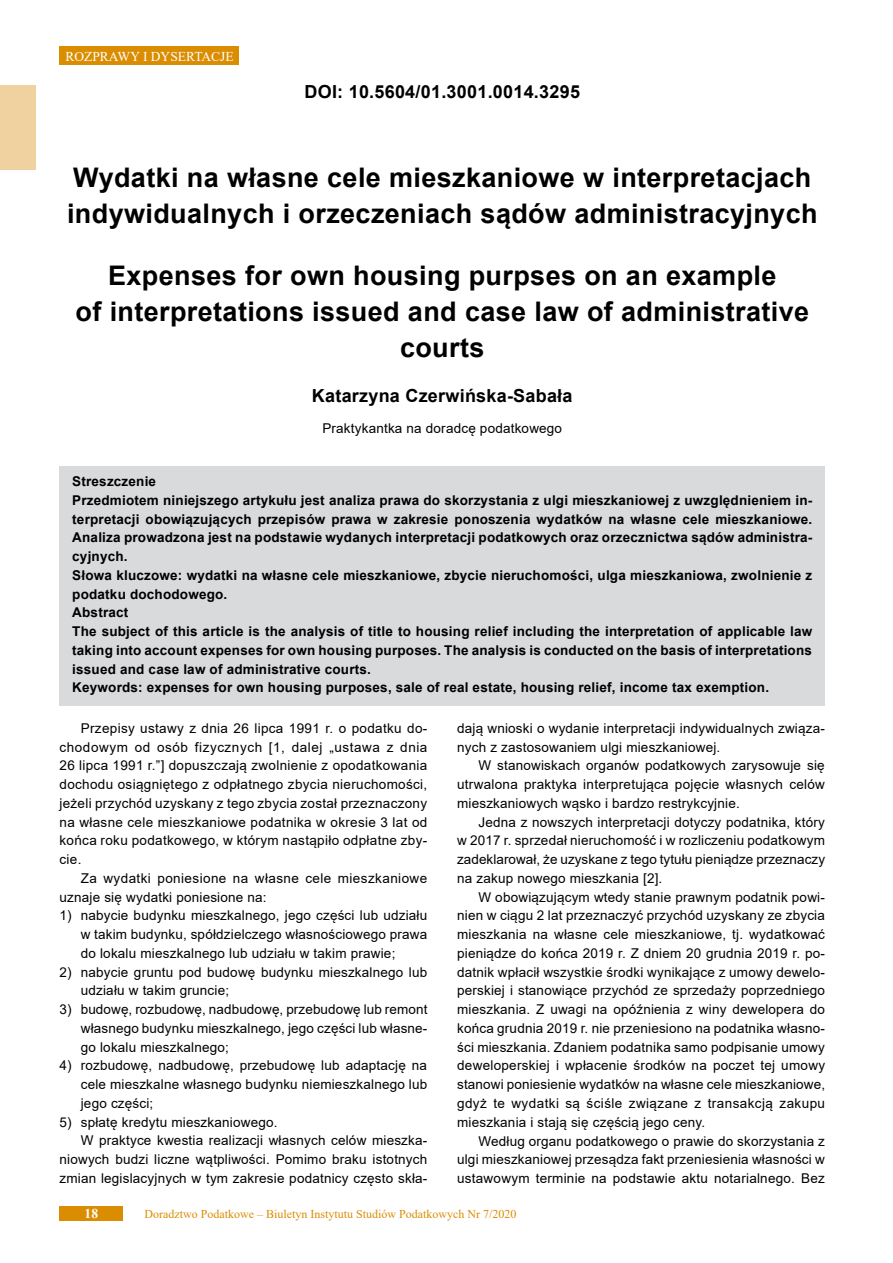
<style>
.page{position:relative;width:893px;height:1263px;background:#fff}
.page>*{position:absolute;margin:0;border:0;box-sizing:border-box;transform-origin:0 0}
.t1{font:700 27px/36px "Arial";letter-spacing:.015em;color:#000}
.t2{font:700 18px "Arial";letter-spacing:.015em;color:#000}
.t3{font:13.5px/18.8px "Arial";letter-spacing:.015em;color:#000;text-align:justify}
.t4{font:700 13.5px/18.8px "Arial";letter-spacing:.015em;color:#000}
.t5{font:13.5px "Times New Roman";color:#fff}
.t6{font:700 13.5px "Times New Roman";color:#fff}
.t7{font:12px "Times New Roman";color:#da8d00}
</style>
<div class="page">
<div style="left:60px;top:1205px;width:63px;height:15px;background:#da8d00"></div>
<div style="left:60px;top:46px;width:179px;height:19px;background:#da8d00"></div>
<div style="left:0;top:85px;width:36px;height:85px;background:#efd2a0"></div>
<div style="left:60px;top:466px;width:765px;height:34px;background:#d8dadb"></div>
<div style="left:60px;top:484px;width:765px;height:91px;background:#d8dadb"></div>
<div style="left:60px;top:559px;width:765px;height:53px;background:#d8dadb"></div>
<div style="left:60px;top:597px;width:765px;height:34px;background:#d8dadb"></div>
<div style="left:60px;top:616px;width:765px;height:71px;background:#d8dadb"></div>
<div style="left:60px;top:672px;width:765px;height:34px;background:#d8dadb"></div>
<p class="t5" style="left:65px;top:47px;width:170px">ROZPRAWY I DYSERTACJE</p>
<h2 class="t2" style="left:304px;top:79px;width:277px">DOI: 10.5604/01.3001.0014.3295</h2>
<h1 class="t1" style="left:67px;top:160px;width:752px">Wydatki na własne cele mieszkaniowe w interpretacjach indywidualnych i orzeczeniach sądów administracyjnych</h1>
<h1 class="t1" style="left:76px;top:258px;width:735px;text-align:center">Expenses for own housing purpses on an example<br>of interpretations issued and case law of administrative courts</h1>
<h2 class="t2" style="left:312px;top:383px;width:262px">Katarzyna Czerwińska-Sabała</h2>
<p class="t3" style="left:322px;top:419px;width:241px">Praktykantka na doradcę podatkowego</p>
<p class="t4" style="left:72px;top:472px;width:742px">Streszczenie<br>Przedmiotem niniejszego artykułu jest analiza prawa do skorzystania z ulgi mieszkaniowej z uwzględnieniem in&shy;terpretacji obowiązujących przepisów prawa w zakresie ponoszenia wydatków na własne cele mieszkaniowe.<br>Analiza prowadzona jest na podstawie wydanych interpretacji podatkowych oraz orzecznictwa sądów administra&shy;cyjnych.<br>Słowa kluczowe: wydatki na własne cele mieszkaniowe, zbycie nieruchomości, ulga mieszkaniowa, zwolnienie z podatku dochodowego.<br>Abstract<br>The subject of this article is the analysis of title to housing relief including the interpretation of applicable law taking into account expenses for own housing purposes. The analysis is conducted on the basis of interpretations issued and case law of administrative courts.<br>Keywords: expenses for own housing purposes, sale of real estate, housing relief, income tax exemption.</p>
<p class="t3" style="left:60px;top:719px;width:369px;text-indent:21px">Przepisy ustawy z dnia 26 lipca 1991 r. o podatku do&shy;chodowym od osób fizycznych [1, dalej „ustawa z dnia 26 lipca 1991 r.”] dopuszczają zwolnienie z opodatkowania dochodu osiągniętego z odpłatnego zbycia nieruchomości, jeżeli przychód uzyskany z tego zbycia został przeznaczony na własne cele mieszkaniowe podatnika w okresie 3 lat od końca roku podatkowego, w którym nastąpiło odpłatne zby&shy;cie.</p>
<p class="t3" style="left:60px;top:869px;width:369px;text-indent:21px">Za wydatki poniesione na własne cele mieszkaniowe uznaje się wydatki poniesione na:</p>
<p class="t3" style="left:81px;top:906px;width:348px;text-indent:-21px">1) nabycie budynku mieszkalnego, jego części lub udziału w takim budynku, spółdzielczego własnościowego prawa do lokalu mieszkalnego lub udziału w takim prawie;</p>
<p class="t3" style="left:81px;top:962px;width:348px;text-indent:-21px">2) nabycie gruntu pod budowę budynku mieszkalnego lub udziału w takim gruncie;</p>
<p class="t3" style="left:81px;top:1000px;width:348px;text-indent:-21px">3) budowę, rozbudowę, nadbudowę, przebudowę lub remont własnego budynku mieszkalnego, jego części lub własne&shy;go lokalu mieszkalnego;</p>
<p class="t3" style="left:81px;top:1056px;width:348px;text-indent:-21px">4) rozbudowę, nadbudowę, przebudowę lub adaptację na cele mieszkalne własnego budynku niemieszkalnego lub jego części;</p>
<p class="t3" style="left:60px;top:1112px;width:220px">5) spłatę kredytu mieszkaniowego.</p>
<p class="t3" style="left:81px;top:1131px;width:348px">W praktyce kwestia realizacji własnych celów mieszka-</p>
<p class="t3" style="left:60px;top:1150px;width:369px">niowych budzi liczne wątpliwości. Pomimo braku istotnych</p>
<p class="t3" style="left:60px;top:1169px;width:369px">zmian legislacyjnych w tym zakresie podatnicy często skła-</p>
<p class="t3" style="left:457px;top:719px;width:369px">dają wnioski o wydanie interpretacji indywidualnych związa&shy;nych z zastosowaniem ulgi mieszkaniowej.</p>
<p class="t3" style="left:457px;top:756px;width:369px;text-indent:21px">W stanowiskach organów podatkowych zarysowuje się utrwalona praktyka interpretująca pojęcie własnych celów mieszkaniowych wąsko i bardzo restrykcyjnie.</p>
<p class="t3" style="left:457px;top:812px;width:369px;text-indent:21px">Jedna z nowszych interpretacji dotyczy podatnika, który w 2017 r. sprzedał nieruchomość i w rozliczeniu podatkowym zadeklarował, że uzyskane z tego tytułu pieniądze przeznaczy na zakup nowego mieszkania [2].</p>
<p class="t3" style="left:457px;top:887px;width:369px;text-indent:21px">W obowiązującym wtedy stanie prawnym podatnik powi&shy;nien w ciągu 2 lat przeznaczyć przychód uzyskany ze zbycia mieszkania na własne cele mieszkaniowe, tj. wydatkować pieniądze do końca 2019 r. Z dniem 20 grudnia 2019 r. po&shy;datnik wpłacił wszystkie środki wynikające z umowy dewelo&shy;perskiej i stanowiące przychód ze sprzedaży poprzedniego mieszkania. Z uwagi na opóźnienia z winy dewelopera do końca grudnia 2019 r. nie przeniesiono na podatnika własno&shy;ści mieszkania. Zdaniem podatnika samo podpisanie umowy deweloperskiej i wpłacenie środków na poczet tej umowy stanowi poniesienie wydatków na własne cele mieszkaniowe, gdyż te wydatki są ściśle związane z transakcją zakupu mieszkania i stają się częścią jego ceny.</p>
<p class="t3" style="left:457px;top:1131px;width:369px;text-indent:21px">Według organu podatkowego o prawie do skorzystania z ulgi mieszkaniowej przesądza fakt przeniesienia własności w ustawowym terminie na podstawie aktu notarialnego. Bez</p>
<p class="t6" style="left:85px;top:1204px;width:15px">18</p>
<p class="t7" style="left:145px;top:1205px;width:373px">Doradztwo Podatkowe – Biuletyn Instytutu Studiów Podatkowych Nr 7/2020</p>
</div>
